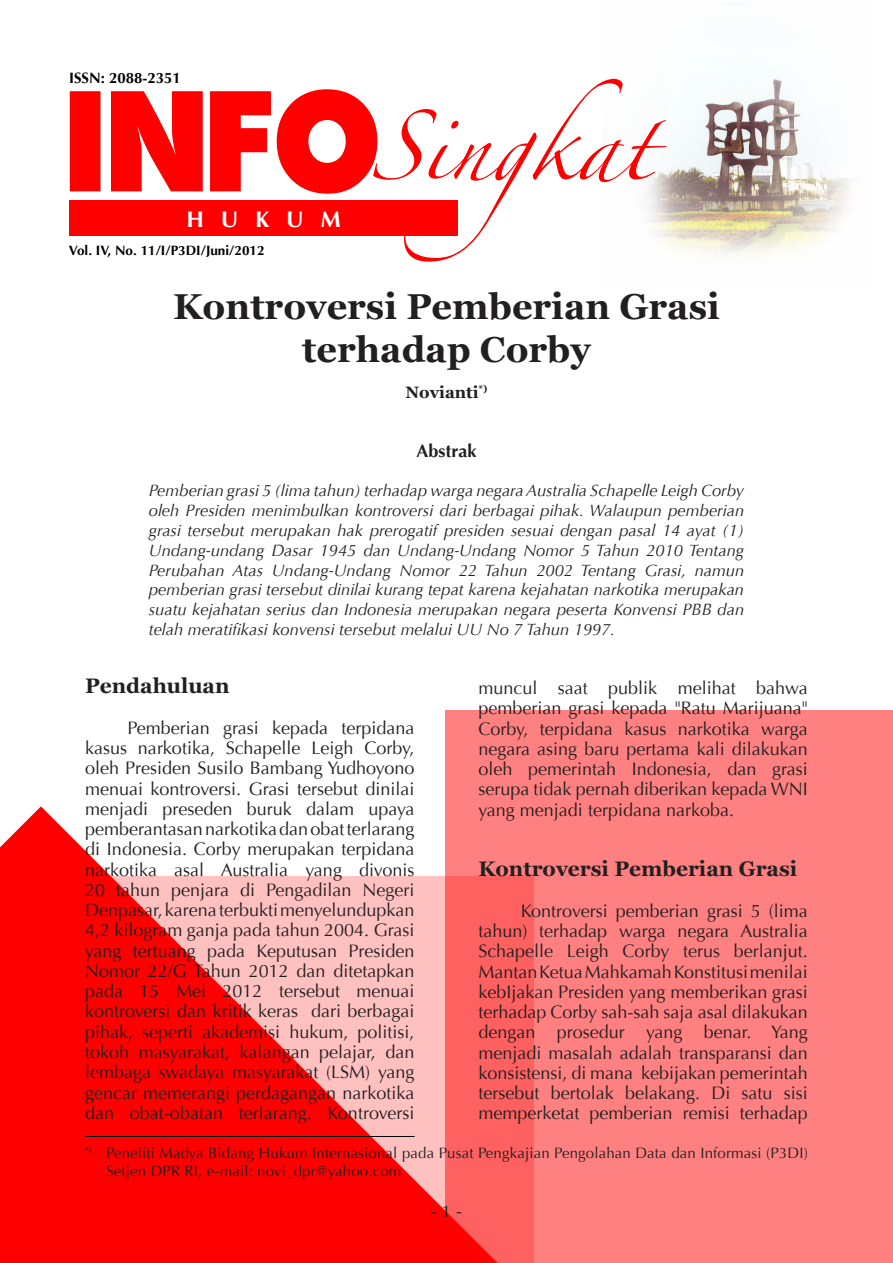
<style>
.page{position:relative;width:893px;height:1263px;background:#fff}
.page>*{position:absolute;margin:0;border:0;box-sizing:border-box;transform-origin:0 0}
.Judul_Utama{font:700 36px "Georgia";color:#231f20}
.Nama_Bidang{font:700 22.5px "Optima";color:#fff}
.Sub_Judul_Naskah{font:700 21px "Georgia";color:#231f20}
.Naskah{font:18px/20.2px "Optima";color:#231f20;text-align:justify}
.Judul_Abstract{font:700 18px "Optima";color:#231f20}
.Abstract{font:italic 16.5px/19.8px "Optima";color:#231f20;text-align:justify}
.Nama_Penulis{font:700 16.5px "Georgia";color:#231f20}
.Catatan_Kaki{font:15px/18px "Optima";letter-spacing:.01em;color:#231f20}
.ISSN{font:700 15px "Optima";color:#000}
.Volume{font:700 13.5px "Optima";color:#000}
.s1{font-size:16.5px}
</style>
<div class="page">
<svg style="left:0;top:806px;width:111px;height:70px;fill:#f00"></svg>
<div style="left:445px;top:710px;width:448px;height:553px;background:#ff8080"></div>
<svg style="left:0;top:876px;width:534px;height:387px;background:#fe4343"></svg>
<img style="left:612px;top:78px;width:238px;height:177px">
<svg style="left:373px;top:79px;width:293px;height:183px"></svg>
<svg style="left:70px;top:89px;width:307px;height:105px"></svg>
<div style="left:69px;top:201px;width:389px;height:35px;background:#f00"></div>
<hr style="left:85px;top:1136px;width:330px;height:1px;background:#000">
<p class="ISSN" style="left:69px;top:69px;width:113px">ISSN: 2088-2351</p>
<p class="Nama_Bidang" style="left:186px;top:206px;width:156px">H U K U M</p>
<p class="Volume" style="left:69px;top:242px;width:197px">Vol. IV, No. 11/I/P3DI/Juni/2012</p>
<p class="Judul_Utama" style="left:173px;top:283px;width:548px">Kontroversi Pemberian Grasi</p>
<p class="Judul_Utama" style="left:302px;top:326px;width:290px">terhadap Corby</p>
<p class="Nama_Penulis" style="left:405px;top:381px;width:84px">Novianti<sup>*)</sup></p>
<p class="Judul_Abstract" style="left:417px;top:440px;width:61px">Abstrak</p>
<p class="Abstract" style="left:149px;top:481px;width:597px">Pemberian grasi 5 (lima tahun) terhadap warga negara Australia Schapelle Leigh Corby oleh Presiden menimbulkan kontroversi dari berbagai pihak. Walaupun pemberian grasi tersebut merupakan hak prerogatif presiden sesuai dengan pasal 14 ayat (1)<br>Undang-undang Dasar 1945 dan Undang-Undang Nomor 5 Tahun 2010 Tentang Perubahan Atas Undang-Undang Nomor 22 Tahun 2002 Tentang Grasi, namun pemberian grasi tersebut dinilai kurang tepat karena kejahatan narkotika merupakan suatu kejahatan serius dan Indonesia merupakan negara peserta Konvensi PBB dan telah meratifikasi konvensi tersebut melalui UU No 7 Tahun 1997.</p>
<p class="Sub_Judul_Naskah" style="left:85px;top:673px;width:146px">Pendahuluan</p>
<p class="Naskah" style="left:85px;top:718px;width:331px;text-indent:43px">Pemberian grasi kepada terpidana kasus narkotika, Schapelle Leigh Corby, oleh Presiden Susilo Bambang Yudhoyono menuai kontroversi. Grasi tersebut dinilai menjadi preseden buruk dalam upaya pemberantasan narkotika dan obat terlarang di Indonesia. Corby merupakan terpidana narkotika asal Australia yang divonis 20 tahun penjara di Pengadilan Negeri Denpasar, karena terbukti menyelundupkan 4,2 kilogram ganja pada tahun 2004. Grasi yang tertuang pada Keputusan Presiden Nomor 22/G Tahun 2012 dan ditetapkan pada 15 Mei 2012 tersebut menuai kontroversi dan kritik keras dari berbagai pihak, seperti akademisi hukum, politisi, tokoh masyarakat, kalangan pelajar, dan lembaga swadaya masyarakat (LSM) yang gencar memerangi perdagangan narkotika dan obat-obatan terlarang. Kontroversi</p>
<p class="Naskah" style="left:478px;top:678px;width:331px">muncul saat publik melihat bahwa pemberian grasi kepada "Ratu Marijuana" Corby, terpidana kasus narkotika warga negara asing baru pertama kali dilakukan oleh pemerintah Indonesia, dan grasi serupa tidak pernah diberikan kepada WNI yang menjadi terpidana narkoba.</p>
<p class="Sub_Judul_Naskah" style="left:478px;top:856px;width:320px">Kontroversi Pemberian Grasi</p>
<p class="Naskah" style="left:478px;top:901px;width:331px;text-indent:43px">Kontroversi pemberian grasi 5 (lima tahun) terhadap warga negara Australia Schapelle Leigh Corby terus berlanjut.<br>Mantan Ketua Mahkamah Konstitusi menilai kebIjakan Presiden yang memberikan grasi terhadap Corby sah-sah saja asal dilakukan dengan prosedur yang benar. Yang menjadi masalah adalah transparansi dan konsistensi, di mana kebijakan pemerintah tersebut bertolak belakang. Di satu sisi memperketat pemberian remisi terhadap</p>
<p class="Catatan_Kaki" style="left:106px;top:1144px;width:703px;text-indent:-21px"><sup>*)</sup> Peneliti Madya Bidang Hukum Internasional pada Pusat Pengkajian Pengolahan Data dan Informasi (P3DI)<br>Setjen DPR RI, e-mail: novi_dpr@yahoo.com</p>
<p class="Naskah" style="left:431px;top:1201px;width:33px">- <span class="s1">1</span> -</p>
</div>
